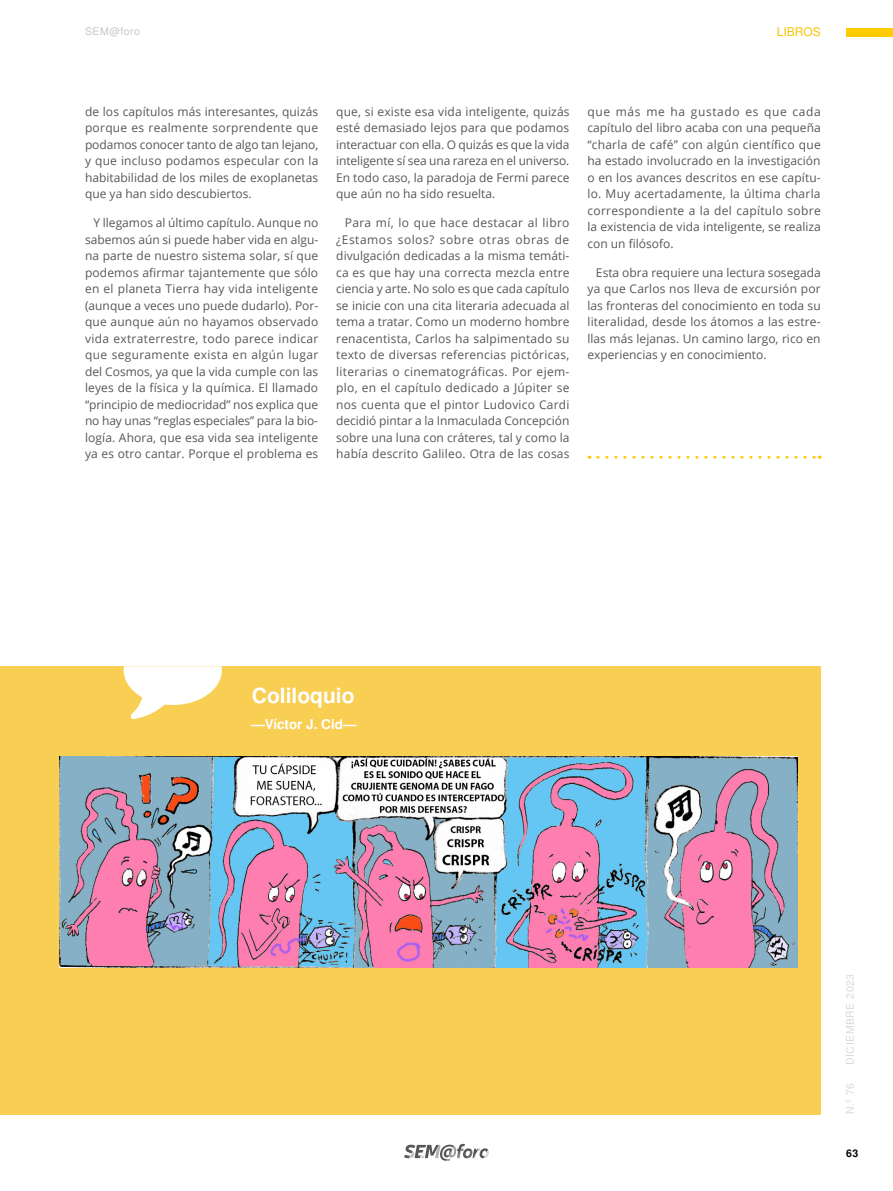
<style>
.page{position:relative;width:893px;height:1191px;background:#fff}
.page>*{position:absolute;margin:0;border:0;box-sizing:border-box;transform-origin:0 0}
.t1{font:700 21px "Nimbus San L";color:#fff}
.t2{font:700 13.5px "Nimbus San L";color:#fff}
.t3{font:12px/16.5px "Open Sans";color:#575756;text-align:justify}
.t4{font:12px "Nimbus San L";color:#f5c405}
.t5{font:10.5px "Nimbus San L";letter-spacing:.05em;color:#dadada}
.t6{font:10.5px "Nimbus San L";letter-spacing:.05em;color:#c6c6c6}
.t7{font:700 10.5px "Nimbus San L";color:#000}
</style>
<div class="page">
<div style="left:846px;top:28px;width:47px;height:9px;background:#fecb04"></div>
<svg style="left:404px;top:1143px;width:85px;height:18px"></svg>
<svg style="left:598px;top:456px;width:222px;height:3px"></svg>
<div style="left:0;top:666px;width:821px;height:448px;background:#f8cf53"></div>
<svg style="left:124px;top:666px;width:98px;height:53px"></svg>
<img style="left:60px;top:757px;width:738px;height:210px">
<p class="t6" style="left:85px;top:24px;width:57px">SEM@foro</p>
<p class="t4" style="left:777px;top:23px;width:45px">LIBROS</p>
<p class="t3" style="left:85px;top:103px;width:235px">de los capítulos más interesantes, quizás porque es realmente sorprendente que podamos conocer tanto de algo tan lejano, y que incluso podamos especular con la habitabilidad de los miles de exoplanetas que ya han sido descubiertos.</p>
<p class="t3" style="left:85px;top:214px;width:235px;text-indent:9px">Y llegamos al último capítulo. Aunque no sabemos aún si puede haber vida en algu&shy;na parte de nuestro sistema solar, sí que podemos afirmar tajantemente que sólo en el planeta Tierra hay vida inteligente (aunque a veces uno puede dudarlo). Por&shy;que aunque aún no hayamos observado vida extraterrestre, todo parece indicar que seguramente exista en algún lugar del Cosmos, ya que la vida cumple con las leyes de la física y la química. El llamado “principio de mediocridad” nos explica que no hay unas “reglas especiales” para la bio&shy;logía. Ahora, que esa vida sea inteligente ya es otro cantar. Porque el problema es</p>
<p class="t3" style="left:336px;top:103px;width:235px">que, si existe esa vida inteligente, quizás esté demasiado lejos para que podamos interactuar con ella. O quizás es que la vida inteligente sí sea una rareza en el universo.<br>En todo caso, la paradoja de Fermi parece que aún no ha sido resuelta.</p>
<p class="t3" style="left:336px;top:214px;width:235px;text-indent:9px">Para mí, lo que hace destacar al libro ¿Estamos solos? sobre otras obras de divulgación dedicadas a la misma temáti&shy;ca es que hay una correcta mezcla entre ciencia y arte. No solo es que cada capítulo se inicie con una cita literaria adecuada al tema a tratar. Como un moderno hombre renacentista, Carlos ha salpimentado su texto de diversas referencias pictóricas, literarias o cinematográficas. Por ejem&shy;plo, en el capítulo dedicado a Júpiter se nos cuenta que el pintor Ludovico Cardi decidió pintar a la Inmaculada Concepción sobre una luna con cráteres, tal y como la había descrito Galileo. Otra de las cosas</p>
<p class="t3" style="left:587px;top:103px;width:235px">que más me ha gustado es que cada capítulo del libro acaba con una pequeña “charla de café” con algún científico que ha estado involucrado en la investigación o en los avances descritos en ese capítu&shy;lo. Muy acertadamente, la última charla correspondiente a la del capítulo sobre la existencia de vida inteligente, se realiza con un filósofo.</p>
<p class="t3" style="left:587px;top:264px;width:235px;text-indent:9px">Esta obra requiere una lectura sosegada ya que Carlos nos lleva de excursión por las fronteras del conocimiento en toda su literalidad, desde los átomos a las estre&shy;llas más lejanas. Un camino largo, rico en experiencias y en conocimiento.</p>
<h1 class="t1" style="left:252px;top:680px;width:104px">Coliloquio</h1>
<p class="t2" style="left:251px;top:714px;width:107px">—Víctor J. Cid—</p>
<p class="t5" style="left:843px;top:1065px;width:93px;rotate:-90deg">DICIEMBRE 2023</p>
<p class="t5" style="left:843px;top:1114px;width:33px;rotate:-90deg">N.º 76</p>
<p class="t7" style="left:846px;top:1145px;width:14px">63</p>
</div>
